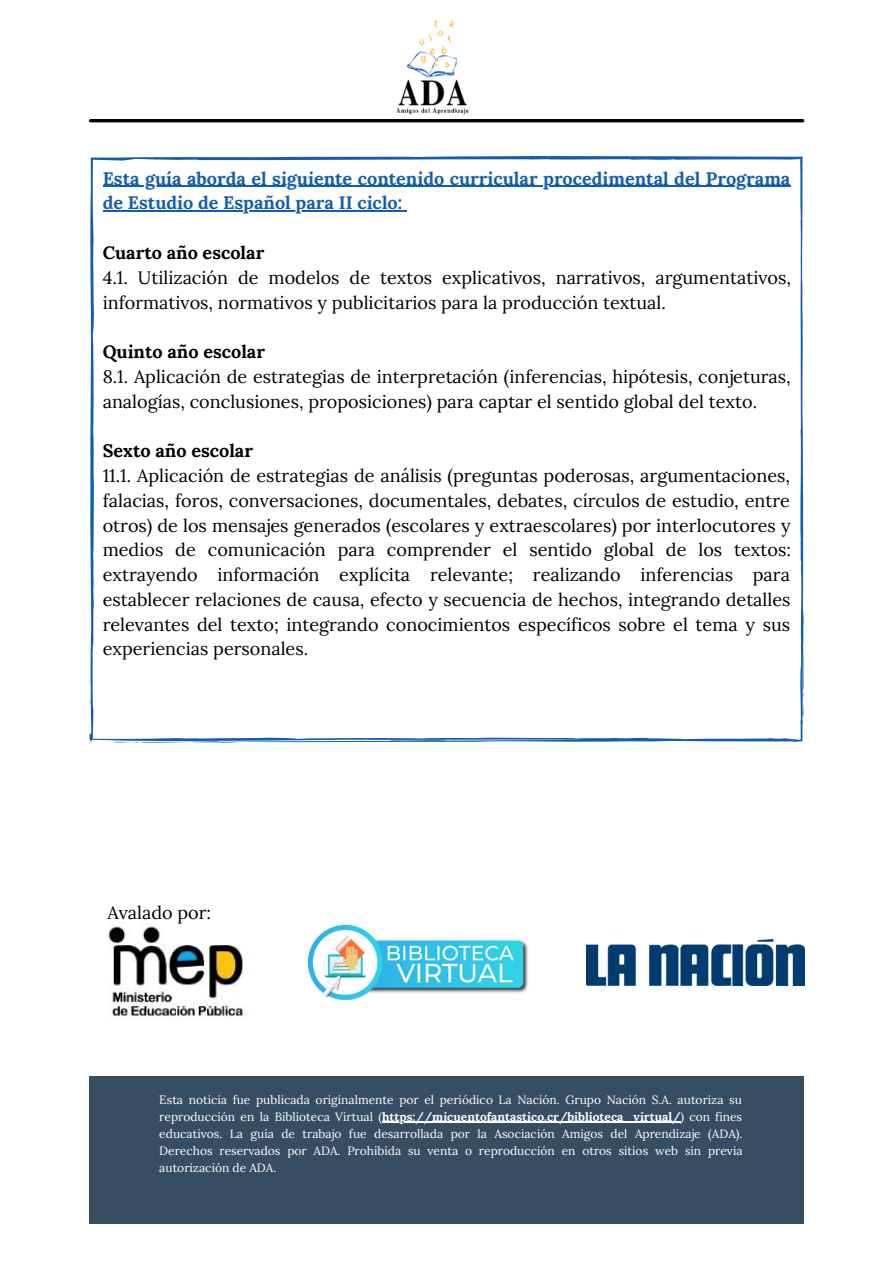
<style>
.page{position:relative;width:894px;height:1264px;background:#fff}
.page>*{position:absolute;margin:0;border:0;box-sizing:border-box;transform-origin:0 0}
.t1{font:18px/24.8px "Lora";color:#000}
.t2{font:700 18px/24.8px "Lora";color:#145dae}
.t3{font:700 18px "Lora";color:#000}
.t4{font:12px/17px "Lora";color:#fff;text-align:justify}
.s1{font-weight:700}
</style>
<div class="page">
<div style="left:89px;top:1076px;width:714px;height:147px;background:#364d62"></div>
<img style="left:396px;top:20px;width:72px;height:103px">
<img style="left:586px;top:939px;width:217px;height:46px">
<img style="left:307px;top:924px;width:221px;height:77px">
<svg style="left:89px;top:156px;width:714px;height:587px"></svg>
<hr style="left:103px;top:186px;width:687px;height:1px;background:#145dae">
<hr style="left:103px;top:210px;width:299px;height:2px;background:#145dae">
<img style="left:108px;top:926px;width:135px;height:93px">
<hr style="left:382px;top:1121px;width:298px;height:1px;background:#fff">
<hr style="left:90px;top:119px;width:712px;height:3px;background:#000">
<p class="t2" style="left:103px;top:166px;width:689px">Esta guía aborda el siguiente contenido curricular procedimental del Programa de Estudio de Español para II ciclo:</p>
<p class="t3" style="left:103px;top:241px;width:163px">Cuarto año escolar</p>
<p class="t1" style="left:103px;top:265px;width:689px">4.1. Utilización de modelos de textos explicativos, narrativos, argumentativos, informativos, normativos y publicitarios para la producción textual.</p>
<p class="t3" style="left:103px;top:340px;width:164px">Quinto año escolar</p>
<p class="t1" style="left:103px;top:364px;width:689px">8.1. Aplicación de estrategias de interpretación (inferencias, hipótesis, conjeturas, analogías, conclusiones, proposiciones) para captar el sentido global del texto.</p>
<p class="t3" style="left:103px;top:439px;width:152px">Sexto año escolar</p>
<p class="t1" style="left:103px;top:463px;width:689px;text-align:justify">11.1. Aplicación de estrategias de análisis (preguntas poderosas, argumentaciones, falacias, foros, conversaciones, documentales, debates, círculos de estudio, entre otros) de los mensajes generados (escolares y extraescolares) por interlocutores y medios de comunicación para comprender el sentido global de los textos: extrayendo información explícita relevante; realizando inferencias para establecer relaciones de causa, efecto y secuencia de hechos, integrando detalles relevantes del texto; integrando conocimientos específicos sobre el tema y sus experiencias personales.</p>
<p class="t1" style="left:107px;top:900px;width:105px">Avalado por:</p>
<p class="t4" style="left:159px;top:1090px;width:584px">Esta noticia fue publicada originalmente por el periódico La Nación. Grupo Nación S.A. autoriza su reproducción en la Biblioteca Virtual (<span class="s1">https://micuentofantastico.cr/biblioteca_virtual/</span>) con fines educativos. La guía de trabajo fue desarrollada por la Asociación Amigos del Aprendizaje (ADA).<br>Derechos reservados por ADA. Prohibida su venta o reproducción en otros sitios web sin previa autorización de ADA.</p>
</div>
